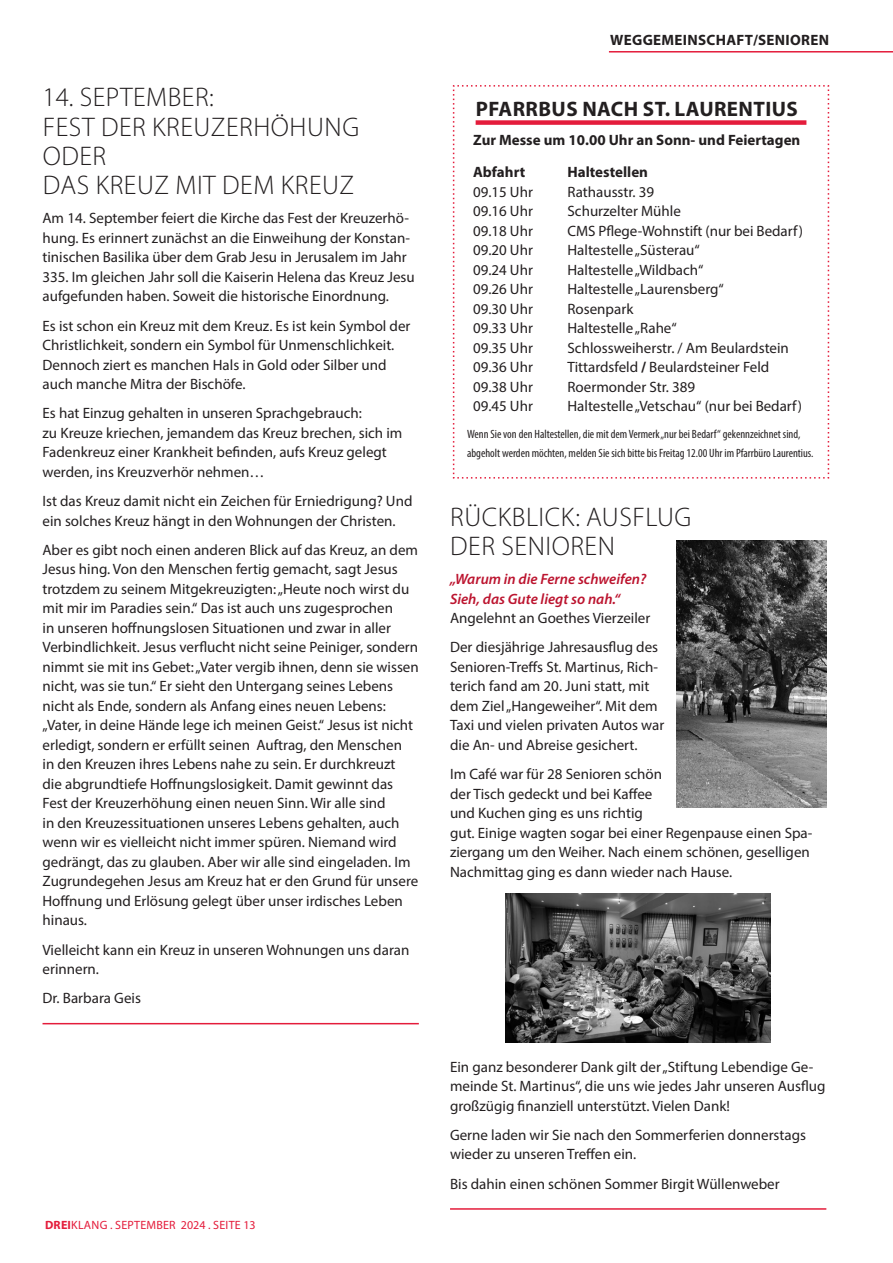
<style>
.page{position:relative;width:893px;height:1263px;background:#fff}
.page>*{position:absolute;margin:0;border:0;box-sizing:border-box;transform-origin:0 0}
.Überschrift_18{font:300 27px/29.2px "Myriad Pro";letter-spacing:.02em;color:#231f20}
.Titel{font:700 21px "Myriad Pro";letter-spacing:.02em;color:#231f20}
.Fließtext{font:15px/19.5px "Myriad Pro";color:#231f20}
.Fließtext_ohne_Abstand{font:15px "Myriad Pro";color:#231f20}
.Fließtext-2{font:italic 600 15px/19.5px "Myriad Pro";color:#bc142f}
.Fett_ohne_Abstand{font:700 15px "Myriad Pro";letter-spacing:.005em;color:#231f20}
.Fließtext_mit_Linie{font:15px "Myriad Pro";color:#231f20}
.Gottesdienste_fett{font:15px "Myriad Pro";color:#231f20}
.Fließtext_fett{font:700 15px "Myriad Pro";color:#231f20}
.Fließtext_ohne_Abstand_fett{font:700 15px "Myriad Pro";color:#231f20}
.Fließtext-3{font:condensed 12px/19.5px "Myriad Pro";color:#231f20}
.t1{font:12px "Myriad Pro";letter-spacing:.02em;color:#e41c3b}
.s1{font-weight:700}
.s2{font-weight:400;font-style:normal;color:#231f20}
</style>
<div class="page">
<hr style="left:450px;top:1208px;width:376px;height:2px;background:#e41c3b">
<hr style="left:43px;top:1023px;width:376px;height:1px;background:#e41c3b">
<img style="left:505px;top:894px;width:265px;height:149px">
<img style="left:676px;top:541px;width:150px;height:267px">
<svg style="left:452px;top:85px;width:378px;height:394px"></svg>
<hr style="left:609px;top:51px;width:284px;height:2px;background:#e41c3b">
<p class="Überschrift_18" style="left:43px;top:82px;width:318px">14. SEPTEMBER:<br>FEST DER KREUZERHÖHUNG<br>ODER<br>DAS KREUZ MIT DEM KREUZ</p>
<p class="Fließtext" style="left:43px;top:208px;width:374px">Am 14. September feiert die Kirche das Fest der Kreuzerhö&shy;hung. Es erinnert zunächst an die Einweihung der Konstan&shy;tinischen Basilika über dem Grab Jesu in Jerusalem im Jahr 335. Im gleichen Jahr soll die Kaiserin Helena das Kreuz Jesu aufgefunden haben. Soweit die historische Einordnung.</p>
<p class="Fließtext" style="left:43px;top:316px;width:369px">Es ist schon ein Kreuz mit dem Kreuz. Es ist kein Symbol der Christlichkeit, sondern ein Symbol für Unmenschlichkeit.<br>Dennoch ziert es manchen Hals in Gold oder Silber und auch manche Mitra der Bischöfe.</p>
<p class="Fließtext" style="left:43px;top:403px;width:361px">Es hat Einzug gehalten in unseren Sprachgebrauch:<br>zu Kreuze kriechen, jemandem das Kreuz brechen, sich im Fadenkreuz einer Krankheit befinden, aufs Kreuz gelegt werden, ins Kreuzverhör nehmen…</p>
<p class="Fließtext" style="left:43px;top:491px;width:371px">Ist das Kreuz damit nicht ein Zeichen für Erniedrigung? Und ein solches Kreuz hängt in den Wohnungen der Christen.</p>
<p class="Fließtext" style="left:43px;top:540px;width:378px">Aber es gibt noch einen anderen Blick auf das Kreuz, an dem Jesus hing. Von den Menschen fertig gemacht, sagt Jesus trotzdem zu seinem Mitgekreuzigten: „Heute noch wirst du mit mir im Paradies sein.“ Das ist auch uns zugesprochen<br>in unseren hoffnungslosen Situationen und zwar in aller Verbindlichkeit. Jesus verflucht nicht seine Peiniger, sondern nimmt sie mit ins Gebet: „Vater vergib ihnen, denn sie wissen nicht, was sie tun.“ Er sieht den Untergang seines Lebens nicht als Ende, sondern als Anfang eines neuen Lebens: „Vater, in deine Hände lege ich meinen Geist.“ Jesus ist nicht erledigt, sondern er erfüllt seinen Auftrag, den Menschen<br>in den Kreuzen ihres Lebens nahe zu sein. Er durchkreuzt<br>die abgrundtiefe Hoffnungslosigkeit. Damit gewinnt das Fest der Kreuzerhöhung einen neuen Sinn. Wir alle sind<br>in den Kreuzessituationen unseres Lebens gehalten, auch wenn wir es vielleicht nicht immer spüren. Niemand wird gedrängt, das zu glauben. Aber wir alle sind eingeladen. Im Zugrundegehen Jesus am Kreuz hat er den Grund für unsere Hoffnung und Erlösung gelegt über unser irdisches Leben hinaus.</p>
<p class="Fließtext" style="left:43px;top:940px;width:368px">Vielleicht kann ein Kreuz in unseren Wohnungen uns daran erinnern.</p>
<p class="Fließtext_mit_Linie" style="left:43px;top:989px;width:100px">Dr. Barbara Geis</p>
<p class="t1" style="left:45px;top:1218px;width:212px"><span class="s1">DREI</span>KLANG . SEPTEMBER 2024 . SEITE 13</p>
<p class="Fett_ohne_Abstand" style="left:610px;top:30px;width:220px">WEGGEMEINSCHAFT/SENIOREN</p>
<p class="Titel" style="left:476px;top:95px;width:324px">PFARRBUS NACH ST. LAURENTIUS</p>
<p class="Fett_ohne_Abstand" style="left:473px;top:130px;width:329px">Zur Messe um 10.00 Uhr an Sonn- und Feiertagen</p>
<p class="Fließtext_ohne_Abstand_fett" style="left:473px;top:162px;width:54px">Abfahrt</p>
<p class="Fließtext_fett" style="left:567px;top:162px;width:82px">Haltestellen</p>
<p class="Fließtext_ohne_Abstand" style="left:473px;top:182px;width:61px">09.15 Uhr</p>
<p class="Fließtext_ohne_Abstand" style="left:473px;top:202px;width:61px">09.16 Uhr</p>
<p class="Fließtext_ohne_Abstand" style="left:473px;top:221px;width:61px">09.18 Uhr</p>
<p class="Fließtext_ohne_Abstand" style="left:473px;top:241px;width:61px">09.20 Uhr</p>
<p class="Fließtext_ohne_Abstand" style="left:473px;top:260px;width:61px">09.24 Uhr</p>
<p class="Fließtext_ohne_Abstand" style="left:473px;top:280px;width:61px">09.26 Uhr</p>
<p class="Fließtext_ohne_Abstand" style="left:473px;top:299px;width:61px">09.30 Uhr</p>
<p class="Fließtext_ohne_Abstand" style="left:473px;top:319px;width:61px">09.33 Uhr</p>
<p class="Fließtext_ohne_Abstand" style="left:473px;top:338px;width:61px">09.35 Uhr</p>
<p class="Fließtext_ohne_Abstand" style="left:473px;top:358px;width:61px">09.36 Uhr</p>
<p class="Fließtext_ohne_Abstand" style="left:473px;top:377px;width:61px">09.38 Uhr</p>
<p class="Fließtext_ohne_Abstand" style="left:473px;top:397px;width:61px">09.45 Uhr</p>
<p class="Fließtext_ohne_Abstand" style="left:567px;top:182px;width:88px">Rathausstr. 39</p>
<p class="Fließtext_ohne_Abstand" style="left:567px;top:202px;width:115px">Schurzelter Mühle</p>
<p class="Fließtext_ohne_Abstand" style="left:567px;top:221px;width:237px">CMS Pflege-Wohnstift (nur bei Bedarf)</p>
<p class="Fließtext_ohne_Abstand" style="left:567px;top:241px;width:134px">Haltestelle „Süsterau“</p>
<p class="Fließtext_ohne_Abstand" style="left:567px;top:260px;width:137px">Haltestelle „Wildbach“</p>
<p class="Fließtext_ohne_Abstand" style="left:567px;top:280px;width:158px">Haltestelle „Laurensberg“</p>
<p class="Fließtext_ohne_Abstand" style="left:567px;top:299px;width:67px">Rosenpark</p>
<p class="Fließtext_ohne_Abstand" style="left:567px;top:319px;width:111px">Haltestelle „Rahe“</p>
<p class="Fließtext_ohne_Abstand" style="left:567px;top:338px;width:223px">Schlossweiherstr. / Am Beulardstein</p>
<p class="Fließtext_ohne_Abstand" style="left:567px;top:358px;width:203px">Tittardsfeld <span class="s1">/</span> Beulardsteiner Feld</p>
<p class="Gottesdienste_fett" style="left:567px;top:377px;width:129px">Roermonder Str. 389</p>
<p class="Fließtext_ohne_Abstand" style="left:567px;top:397px;width:236px">Haltestelle „Vetschau“ (nur bei Bedarf)</p>
<p class="Fließtext-3" style="left:467px;top:424px;width:348px">Wenn Sie von den Haltestellen, die mit dem Vermerk „nur bei Bedarf“ gekennzeichnet sind, abgeholt werden möchten, melden Sie sich bitte bis Freitag 12.00 Uhr im Pfarrbüro Laurentius.</p>
<p class="Überschrift_18" style="left:450px;top:502px;width:243px">RÜCKBLICK: AUSFLUG<br>DER SENIOREN</p>
<p class="Fließtext-2" style="left:450px;top:569px;width:202px">„Warum in die Ferne schweifen?<br>Sieh, das Gute liegt so nah.“<br><span class="s2">Angelehnt an Goethes Vierzeiler</span></p>
<p class="Fließtext" style="left:450px;top:637px;width:216px">Der diesjährige Jahresausflug des Senioren-Treffs St. Martinus, Rich&shy;terich fand am 20. Juni statt, mit dem Ziel „Hangeweiher“. Mit dem Taxi und vielen privaten Autos war die An- und Abreise gesichert.</p>
<p class="Fließtext" style="left:450px;top:764px;width:364px">Im Café war für 28 Senioren schön<br>der Tisch gedeckt und bei Kaffee<br>und Kuchen ging es uns richtig<br>gut. Einige wagten sogar bei einer Regenpause einen Spa&shy;ziergang um den Weiher. Nach einem schönen, geselligen Nachmittag ging es dann wieder nach Hause.</p>
<p class="Fließtext" style="left:450px;top:1057px;width:377px">Ein ganz besonderer Dank gilt der „Stiftung Lebendige Ge&shy;meinde St. Martinus“, die uns wie jedes Jahr unseren Ausflug großzügig finanziell unterstützt. Vielen Dank!</p>
<p class="Fließtext" style="left:450px;top:1125px;width:358px">Gerne laden wir Sie nach den Sommerferien donnerstags wieder zu unseren Treffen ein.</p>
<p class="Fließtext_mit_Linie" style="left:450px;top:1174px;width:331px">Bis dahin einen schönen Sommer Birgit Wüllenweber</p>
</div>
